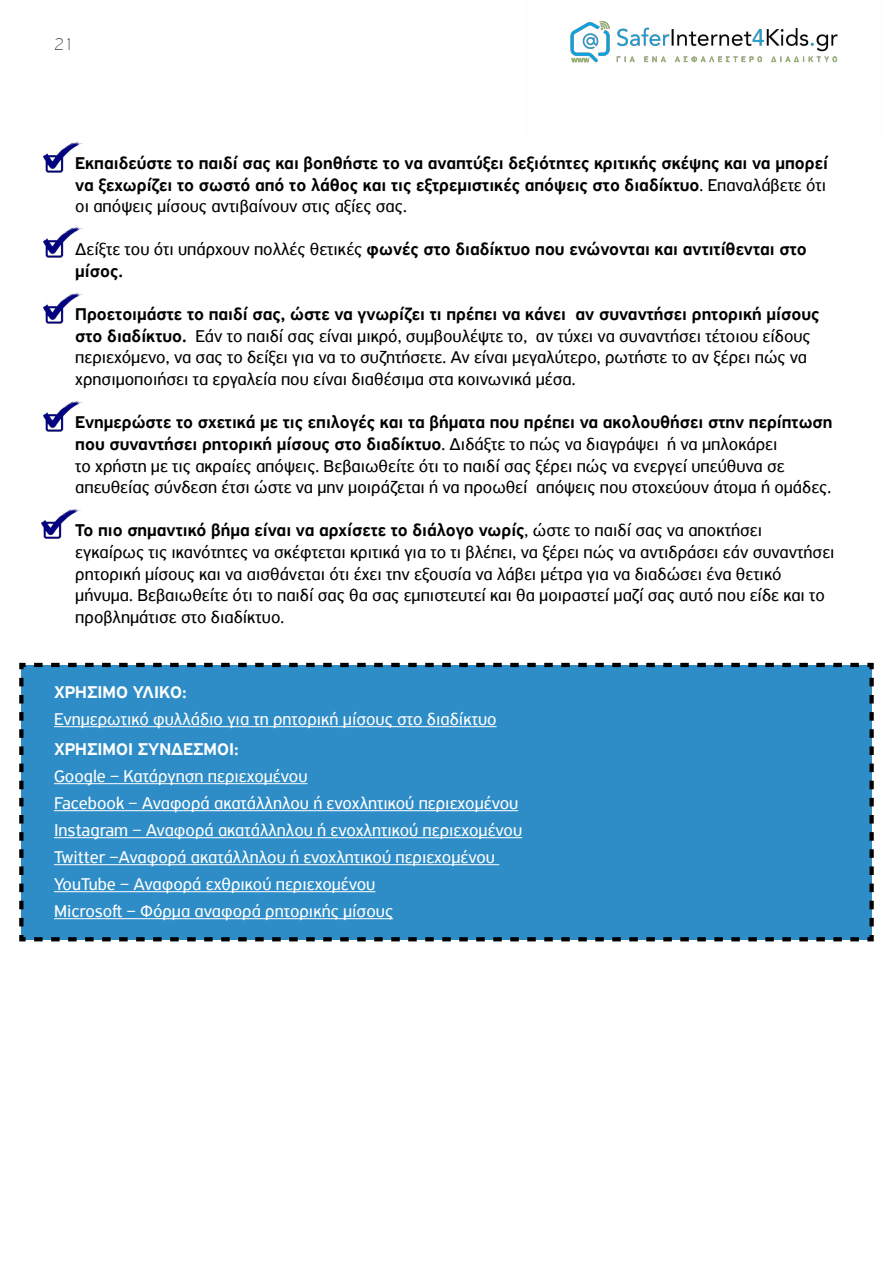
<style>
.page{position:relative;width:893px;height:1263px;background:#fff}
.page>*{position:absolute;margin:0;border:0;box-sizing:border-box;transform-origin:0 0}
.t1{font:18px/21.6px "PF Highway Sans Pro";color:#000}
.t2{font:18px/27px "PF Highway Sans Pro";color:#fff}
.t3{font:500 18px/21.6px "PF Highway Sans Pro";color:#000;text-align:justify}
.t4{font:500 18px "PF Highway Sans Pro";color:#fff}
.t5{font:100 18px "PF Highway Sans Pro";color:#000}
.s1{font-weight:400}
.s2{font-weight:500}
</style>
<div class="page">
<img style="left:570px;top:20px;width:268px;height:43px">
<div style="left:19px;top:662px;width:855px;height:280px;background:#2e8dc7"></div>
<hr style="left:54px;top:726px;width:443px;height:1px;background:#fff">
<hr style="left:54px;top:783px;width:253px;height:1px;background:#fff">
<hr style="left:54px;top:810px;width:464px;height:1px;background:#fff">
<hr style="left:54px;top:837px;width:468px;height:1px;background:#fff">
<hr style="left:54px;top:864px;width:445px;height:1px;background:#fff">
<hr style="left:54px;top:891px;width:321px;height:1px;background:#fff">
<hr style="left:54px;top:918px;width:339px;height:1px;background:#fff">
<img style="left:44px;top:141px;width:38px;height:32px">
<img style="left:44px;top:226px;width:38px;height:32px">
<img style="left:44px;top:292px;width:38px;height:32px">
<img style="left:44px;top:400px;width:38px;height:32px">
<img style="left:42px;top:508px;width:38px;height:31px">
<p class="t5" style="left:54px;top:34px;width:22px">21</p>
<p class="t3" style="left:75px;top:153px;width:754px">Εκπαιδεύστε το παιδί σας και βοηθήστε το να αναπτύξει δεξιότητες κριτικής σκέψης και να μπορεί να ξεχωρίζει το σωστό από το λάθος και τις εξτρεμιστικές απόψεις στο διαδίκτυο<span class="s1">. Επαναλάβετε ότι οι απόψεις μίσους αντιβαίνουν στις αξίες σας.</span></p>
<p class="t3" style="left:75px;top:239px;width:733px"><span class="s1">Δείξτε του ότι υπάρχουν πολλές θετικές</span> φωνές στο διαδίκτυο που ενώνονται και αντιτίθενται στο μίσος.</p>
<p class="t1" style="left:75px;top:303px;width:746px"><span class="s2">Προετοιμάστε το παιδί σας, ώστε να γνωρίζει τι πρέπει να κάνει αν συναντήσει ρητορική μίσους στο διαδίκτυο.</span> Εάν το παιδί σας είναι μικρό, συμβουλέψτε το, αν τύχει να συναντήσει τέτοιου είδους περιεχόμενο, να σας το δείξει για να το συζητήσετε. Αν είναι μεγαλύτερο, ρωτήστε το αν ξέρει πώς να χρησιμοποιήσει τα εργαλεία που είναι διαθέσιμα στα κοινωνικά μέσα.</p>
<p class="t1" style="left:75px;top:411px;width:759px"><span class="s2">Ενημερώστε το σχετικά με τις επιλογές και τα βήματα που πρέπει να ακολουθήσει στην περίπτωση που συναντήσει ρητορική μίσους στο διαδίκτυο</span>. Διδάξτε το πώς να διαγράψει ή να μπλοκάρει<br>το χρήστη με τις ακραίες απόψεις. Βεβαιωθείτε ότι το παιδί σας ξέρει πώς να ενεργεί υπεύθυνα σε απευθείας σύνδεση έτσι ώστε να μην μοιράζεται ή να προωθεί απόψεις που στοχεύουν άτομα ή ομάδες.</p>
<p class="t1" style="left:75px;top:519px;width:761px"><span class="s2">Το πιο σημαντικό βήμα είναι να αρχίσετε το διάλογο νωρίς</span>, ώστε το παιδί σας να αποκτήσει εγκαίρως τις ικανότητες να σκέφτεται κριτικά για το τι βλέπει, να ξέρει πώς να αντιδράσει εάν συναντήσει ρητορική μίσους και να αισθάνεται ότι έχει την εξουσία να λάβει μέτρα για να διαδώσει ένα θετικό μήνυμα. Βεβαιωθείτε ότι το παιδί σας θα σας εμπιστευτεί και θα μοιραστεί μαζί σας αυτό που είδε και το προβλημάτισε στο διαδίκτυο.</p>
<p class="t4" style="left:54px;top:682px;width:12px">ΧΡΗ</p>
<p class="t4" style="left:87px;top:682px;width:101px">ΣΙΜΟ ΥΛΙ ΚΟ:</p>
<p class="t2" style="left:54px;top:706px;width:444px">Ενημερωτικό φυλλάδιο για τη ρητορική μίσους στο διαδίκτυο</p>
<p class="t4" style="left:54px;top:739px;width:12px">ΧΡΗ</p>
<p class="t4" style="left:87px;top:739px;width:153px">ΣΙΜΟΙ ΣΥΝΔΕΣΜΟΙ:</p>
<p class="t2" style="left:54px;top:763px;width:470px">Google – Κατάργηση περιεχομένου<br>Facebook – Αναφορά ακατάλληλου ή ενοχλητικού περιεχομένου Instagram – Αναφορά ακατάλληλου ή ενοχλητικού περιεχομένου Twitter –Αναφορά ακατάλληλου ή ενοχλητικού περιεχομένου YouTube – Αναφορά εχθρικού περιεχομένου<br>Microsoft – Φόρμα αναφορά ρητορικής μίσους</p>
</div>
